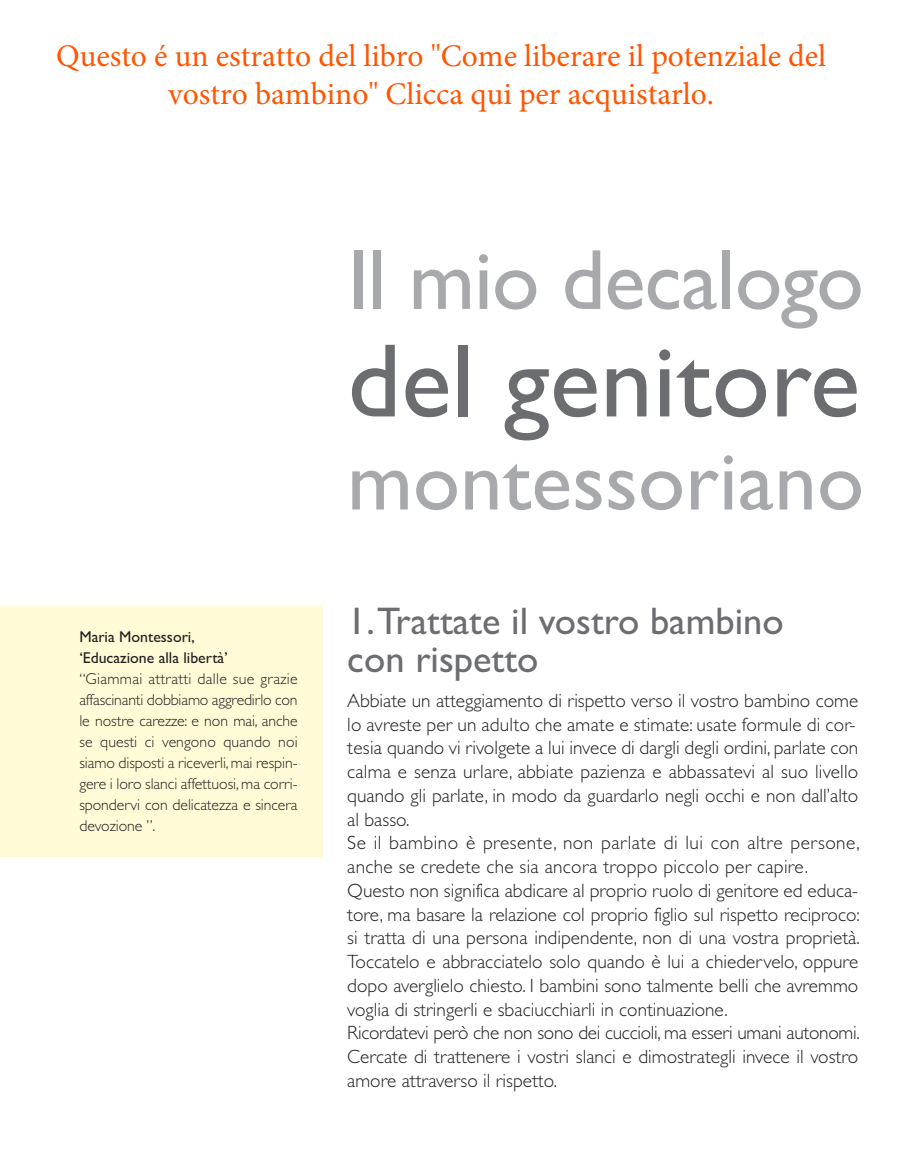
<style>
.page{position:relative;width:908px;height:1166px;background:#fff}
.page>*{position:absolute;margin:0;border:0;box-sizing:border-box;transform-origin:0 0}
.t1{font:105px "Gill Sans";letter-spacing:.005em;color:#6c6d70}
.t2{font:85.75px "Gill Sans";letter-spacing:-.01em;color:#a8a9ad}
.t3{font:84.88px "Gill Sans";letter-spacing:.005em;color:#a8a9ad}
.t4{font:38.5px/38.5px "Gill Sans";color:#6c6d70}
.t5{font:31.5px/37.8px "Minion Pro";color:#f50;text-align:center}
.t6{font:300 19.25px/23.8px "Gill Sans";color:#231f20}
.t7{font:300 15.75px/21px "Gill Sans";letter-spacing:-.005em;color:#231f20;text-align:justify}
.t8{font:15.75px/21px "Gill Sans";color:#231f20}
</style>
<div class="page">
<div style="left:0;top:606px;width:322px;height:251px;background:#fffbd6"></div>
<h3 class="t5" style="left:56px;top:38px;width:771px">Questo é un estratto del libro "Come liberare il potenziale del vostro bambino" Clicca qui per acquistarlo.</h3>
<p class="t8" style="left:79px;top:626px;width:150px">Maria Montessori, ‘Educazione alla libertà’</p>
<p class="t7" style="left:79px;top:670px;width:220px">“Giammai attratti dalle sue grazie affascinanti dobbiamo aggredirlo con le nostre carezze: e non mai, anche se questi ci vengono quando noi siamo disposti a riceverli, mai respin&shy;gere i loro slanci affettuosi, ma corri&shy;spondervi con delicatezza e sincera devozione ”.</p>
<h2 class="t2" style="left:347px;top:229px;width:518px">Il mio decalogo</h2>
<h1 class="t1" style="left:347px;top:319px;width:514px">del genitore</h1>
<h3 class="t3" style="left:347px;top:430px;width:518px">montessoriano</h3>
<h3 class="t4" style="left:347px;top:601px;width:438px">1.Trattate il vostro bambino con rispetto</h3>
<p class="t6" style="left:347px;top:690px;width:514px">Abbiate un atteggiamento di rispetto verso il vostro bambino come lo avreste per un adulto che amate e stimate: usate formule di cor&shy;tesia quando vi rivolgete a lui invece di dargli degli ordini, parlate con calma e senza urlare, abbiate pazienza e abbassatevi al suo livello quando gli parlate, in modo da guardarlo negli occhi e non dall’alto al basso.<br>Se il bambino è presente, non parlate di lui con altre persone, anche se credete che sia ancora troppo piccolo per capire.<br>Questo non significa abdicare al proprio ruolo di genitore ed educa&shy;tore, ma basare la relazione col proprio figlio sul rispetto reciproco: si tratta di una persona indipendente, non di una vostra proprietà.<br>Toccatelo e abbracciatelo solo quando è lui a chiedervelo, oppure dopo averglielo chiesto. I bambini sono talmente belli che avremmo voglia di stringerli e sbaciucchiarli in continuazione.<br>Ricordatevi però che non sono dei cuccioli, ma esseri umani autonomi.<br>Cercate di trattenere i vostri slanci e dimostrategli invece il vostro amore attraverso il rispetto.</p>
</div>
